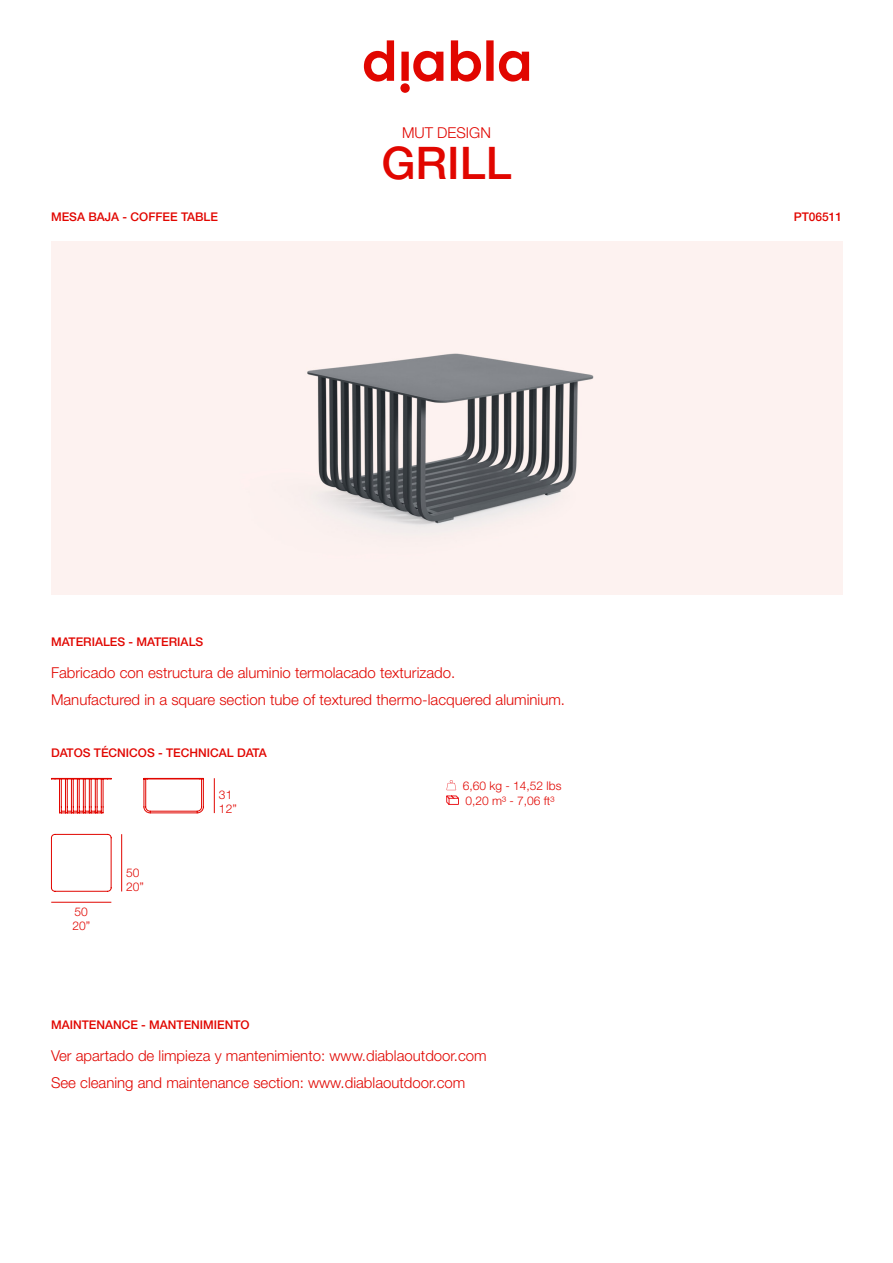
<style>
.page{position:relative;width:893px;height:1263px;background:#fff}
.page>*{position:absolute;margin:0;border:0;box-sizing:border-box;transform-origin:0 0}
.Básico_-_centrado{font:500 45px "Helvetica Neue LT Std";color:#e10600}
.ES_EN{font:300 15px/26.5px "Helvetica Neue LT Pro";color:#e10600}
.Básico_-_centrado-2{font:300 15px "Helvetica Neue LT Std";color:#e10600}
.Básico{font:500 12px "Helvetica Neue LT Std";color:#e10600}
.Básico-2{font:300 12px "Helvetica Neue LT Pro";color:#e10600}
.Básico_-_centrado-3{font:300 12px "Helvetica Neue LT Pro";color:#e10600}
</style>
<div class="page">
<img style="left:51px;top:241px;width:791px;height:353px">
<svg style="left:364px;top:40px;width:165px;height:53px"></svg>
<svg style="left:446px;top:780px;width:10px;height:10px"></svg>
<svg style="left:446px;top:796px;width:13px;height:9px"></svg>
<hr style="left:51px;top:902px;width:60px;height:1px;background:#e10600">
<hr style="left:121px;top:834px;width:1px;height:57px;background:#e10600">
<hr style="left:214px;top:778px;width:1px;height:35px;background:#e10600">
<svg style="left:143px;top:778px;width:61px;height:35px"></svg>
<svg style="left:51px;top:778px;width:61px;height:36px"></svg>
<svg style="left:51px;top:834px;width:60px;height:58px"></svg>
<p class="Básico_-_centrado-2" style="left:402px;top:124px;width:90px">MUT DESIGN</p>
<p class="Básico" style="left:51px;top:210px;width:168px">MESA BAJA - COFFEE TABLE</p>
<p class="Básico_-_centrado" style="left:381px;top:136px;width:132px">GRILL</p>
<p class="Básico" style="left:51px;top:635px;width:154px">MATERIALES - MATERIALS</p>
<p class="ES_EN" style="left:51px;top:659px;width:406px">Fabricado con estructura de aluminio termolacado texturizado.</p>
<p class="ES_EN" style="left:51px;top:686px;width:515px">Manufactured in a square section tube of textured thermo-lacquered aluminium.</p>
<p class="Básico" style="left:51px;top:745px;width:217px">DATOS TÉCNICOS - TECHNICAL DATA</p>
<p class="Básico_-_centrado-3" style="left:75px;top:904px;width:15px">50</p>
<p class="Básico_-_centrado-3" style="left:72px;top:918px;width:19px">20”</p>
<p class="Básico-2" style="left:126px;top:865px;width:15px">50</p>
<p class="Básico-2" style="left:126px;top:880px;width:19px">20”</p>
<p class="Básico-2" style="left:219px;top:787px;width:15px">31</p>
<p class="Básico-2" style="left:219px;top:801px;width:19px">12”</p>
<p class="Básico-2" style="left:463px;top:779px;width:100px">6,60 kg - 14,52 lbs</p>
<p class="Básico-2" style="left:465px;top:793px;width:91px">0,20 m³ - 7,06 ft³</p>
<p class="Básico" style="left:51px;top:1018px;width:200px">MAINTENANCE - MANTENIMIENTO</p>
<p class="ES_EN" style="left:51px;top:1042px;width:437px">Ver apartado de limpieza y mantenimiento: www.diablaoutdoor.com<br>See cleaning and maintenance section: www.diablaoutdoor.com</p>
<p class="Básico" style="left:794px;top:210px;width:50px">PT06511</p>
</div>
